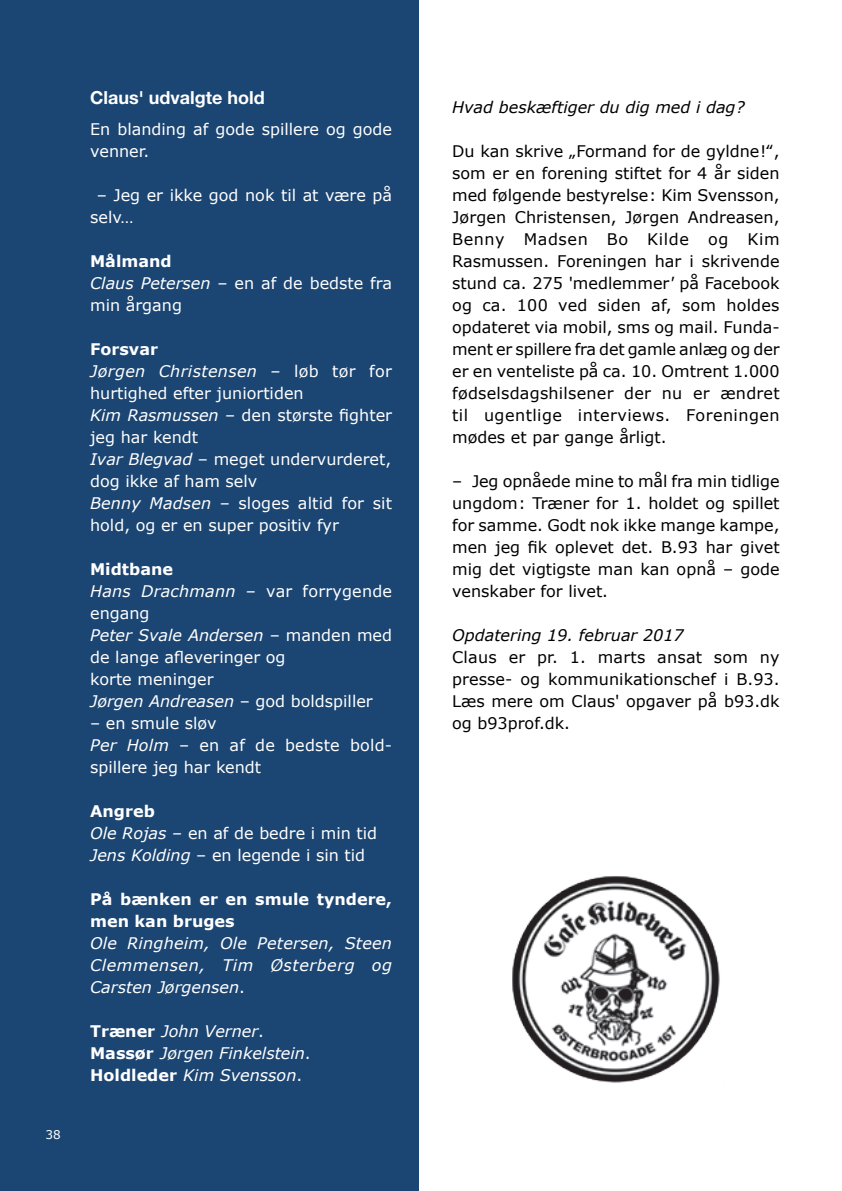
<style>
.page{position:relative;width:842px;height:1191px;background:#fff}
.page>*{position:absolute;margin:0;border:0;box-sizing:border-box;transform-origin:0 0}
.t1{font:700 18px "Helvetica Neue LT Std";color:#fff}
.t2{font:16px/22px "Verdana";color:#000;text-align:justify}
.t3{font:16px/22px "Verdana";color:#fff}
.t4{font:italic 16px/22px "Verdana";color:#fff;text-align:justify}
.t5{font:italic 16px "Verdana";color:#000}
.t6{font:700 16px/22px "Verdana";color:#fff}
.t7{font:12px "Verdana";color:#fff}
.s1{font-weight:700}
.s2{font-style:italic}
.s3{font-style:normal}
.s4{font-weight:700;font-style:normal}
</style>
<div class="page">
<div style="left:0;top:0;width:418px;height:1191px;background:#1b4572"></div>
<img style="left:512px;top:876px;width:208px;height:207px">
<p class="t7" style="left:46px;top:1126px;width:17px">38</p>
<p class="t1" style="left:90px;top:86px;width:176px">Claus' udvalgte hold</p>
<p class="t3" style="left:90px;top:118px;width:303px">En blanding af gode spillere og gode venner.</p>
<p class="t3" style="left:90px;top:184px;width:303px;text-indent:7px">– Jeg er ikke god nok til at være på selv…</p>
<p class="t3" style="left:90px;top:250px;width:303px"><span class="s1">Målmand<br></span><span class="s2">Claus Petersen</span> – en af de bedste fra min årgang</p>
<p class="t3" style="left:90px;top:338px;width:303px"><span class="s1">Forsvar<br></span><span class="s2">Jørgen Christensen</span> – løb tør for hurtighed efter juniortiden<br><span class="s2">Kim Rasmussen</span> – den største fighter jeg har kendt<br><span class="s2">Ivar Blegvad</span> – meget undervurderet, dog ikke af ham selv<br><span class="s2">Benny Madsen</span> – sloges altid for sit hold, og er en super positiv fyr</p>
<p class="t3" style="left:90px;top:558px;width:303px"><span class="s1">Midtbane<br></span><span class="s2">Hans Drachmann</span> – var forrygende engang<br><span class="s2">Peter Svale Andersen</span> – manden med de lange afleveringer og<br>korte meninger<br><span class="s2">Jørgen Andreasen</span> – god boldspiller</p>
<p class="t3" style="left:90px;top:712px;width:303px">– en smule sløv<br><span class="s2">Per Holm</span> – en af de bedste bold&shy;spillere jeg har kendt</p>
<p class="t3" style="left:90px;top:800px;width:289px"><span class="s1">Angreb<br></span><span class="s2">Ole Rojas</span> – en af de bedre i min tid<br><span class="s2">Jens Kolding</span> – en legende i sin tid</p>
<p class="t6" style="left:90px;top:888px;width:303px">På bænken er en smule tyndere, men kan bruges</p>
<p class="t4" style="left:90px;top:932px;width:303px">Ole Ringheim, Ole Petersen, Steen Clemmensen, Tim Østerberg og Carsten Jørgensen<span class="s3">.</span></p>
<p class="t4" style="left:90px;top:1020px;width:222px;text-align:left"><span class="s4">Træner</span> John Verner<span class="s3">.<br></span><span class="s4">Massør</span> Jørgen Finkelstein<span class="s3">.<br></span><span class="s4">Holdleder</span> Kim Svensson<span class="s3">.</span></p>
<p class="t5" style="left:452px;top:96px;width:294px">Hvad beskæftiger du dig med i dag?</p>
<p class="t2" style="left:452px;top:140px;width:329px">Du kan skrive „Formand for de gyldne!‟, som er en forening stiftet for 4 år siden med følgende bestyrelse: Kim Svensson, Jørgen Christensen, Jørgen Andreasen, Benny Madsen Bo Kilde og Kim Rasmussen. Foreningen har i skrivende stund ca. 275 'medlemmer<span class="s2">'</span> på Facebook og ca. 100 ved siden af, som holdes opdateret via mobil, sms og mail. Funda&shy;ment er spillere fra det gamle anlæg og der er en venteliste på ca. 10. Omtrent 1.000 fødselsdagshilsener der nu er ændret til ugentlige interviews. Foreningen mødes et par gange årligt.</p>
<p class="t2" style="left:452px;top:470px;width:329px">– Jeg opnåede mine to mål fra min tidlige ungdom: Træner for 1. holdet og spillet for samme. Godt nok ikke mange kampe, men jeg fik oplevet det. B.93 har givet mig det vigtigste man kan opnå – gode venskaber for livet.</p>
<p class="t5" style="left:452px;top:624px;width:233px">Opdatering 19. februar 2017</p>
<p class="t2" style="left:452px;top:646px;width:329px">Claus er pr. 1. marts ansat som ny presse- og kommunikationschef i B.93.<br>Læs mere om Claus' opgaver på b93.dk og b93prof.dk.</p>
</div>
